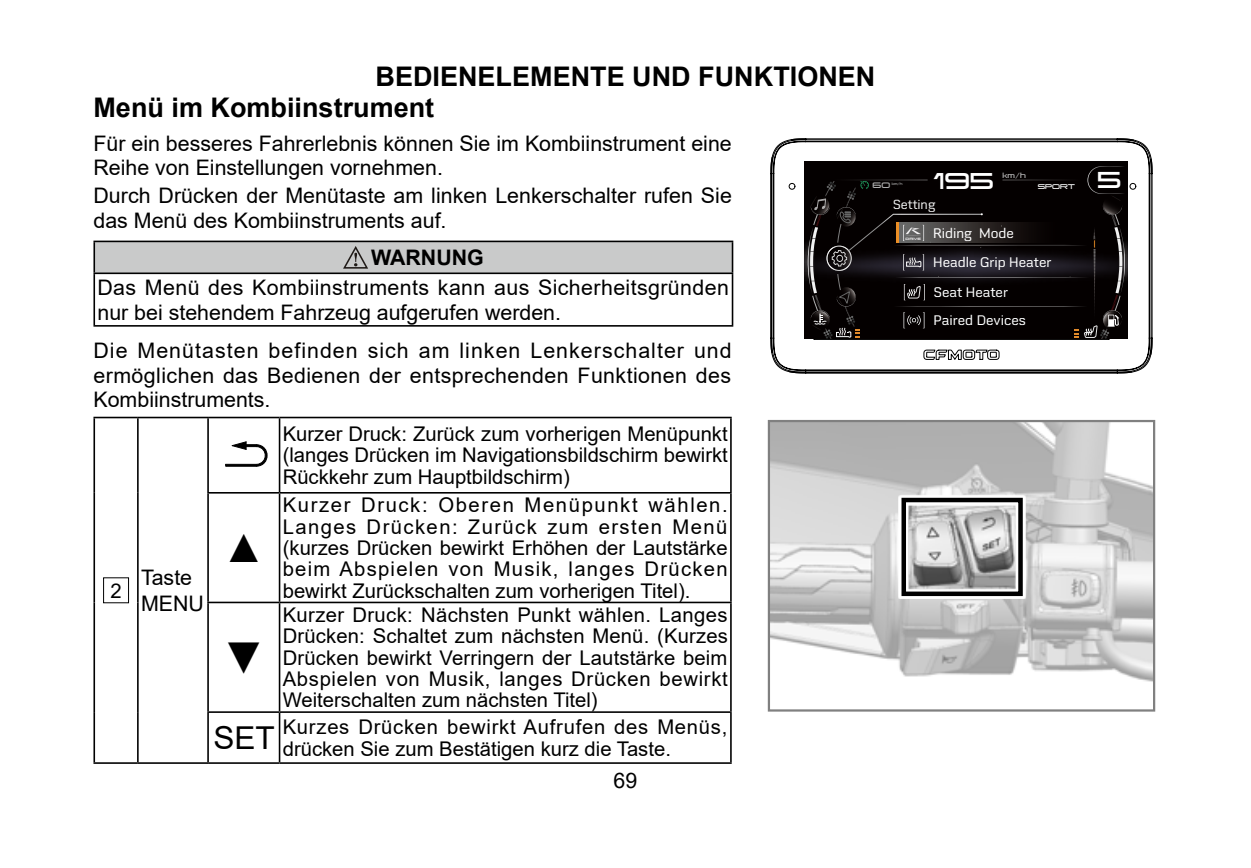
<style>
.page{position:relative;width:1251px;height:868px;background:#fff}
.page>*{position:absolute;margin:0;border:0;box-sizing:border-box;transform-origin:0 0}
.t1{font:45px "Arial";color:#000}
.t2{font:40.5px "Arial";color:#000}
.t3{font:31.5px "Arial";color:#000}
.t4{font:700 27px/30.8px "Arial";color:#000}
.t5{font:21.38px/24.8px "Arial";color:#000}
.t6{font:21.38px/24.8px "Arial";letter-spacing:.02em;color:#000}
.t7{font:700 21.38px "Arial";color:#000}
.t8{font:20.25px/21.4px "Arial";color:#000;text-align:justify}
.t9{font:20.25px/21.4px "Arial";letter-spacing:.035em;color:#000}
.t10{font:20.03px "Korataki W01";color:#fff}
.t11{font:14.62px/28.3px "CFMOT Ofont";color:#fff}
.t12{font:13.72px "CFMOT Ofont";color:#f1f1f1}
.t13{font:6.98px "Korataki W01";color:#b2b2b2}
.t14{font:6.52px "Korataki W01";color:#b2b2b2}
.t15{font:6.08px "Korataki W01";color:#fff}
.t16{font:3.15px "Controller Ext Five";color:#efeeef;scale:.94 1}
.t17{font:2.93px "Korataki W01";color:#b2b2b2}
</style>
<div class="page">
<div style="left:94px;top:241px;width:638px;height:32px;background:#c9caca"></div>
<hr style="left:93px;top:240px;width:640px;height:2px;background:#000">
<hr style="left:93px;top:242px;width:2px;height:30px;background:#000">
<hr style="left:731px;top:242px;width:2px;height:30px;background:#000">
<hr style="left:93px;top:272px;width:640px;height:2px;background:#000">
<hr style="left:93px;top:274px;width:2px;height:51px;background:#000">
<hr style="left:731px;top:274px;width:2px;height:51px;background:#000">
<hr style="left:93px;top:325px;width:640px;height:1px;background:#000">
<svg style="left:343px;top:246px;width:25px;height:23px"></svg>
<hr style="left:93px;top:416px;width:45px;height:2px;background:#000">
<hr style="left:93px;top:418px;width:2px;height:74px;background:#000">
<hr style="left:138px;top:416px;width:70px;height:2px;background:#000">
<hr style="left:137px;top:418px;width:2px;height:74px;background:#000">
<hr style="left:208px;top:416px;width:71px;height:2px;background:#000">
<hr style="left:207px;top:418px;width:2px;height:74px;background:#000">
<hr style="left:279px;top:416px;width:452px;height:2px;background:#000">
<hr style="left:279px;top:418px;width:1px;height:74px;background:#000">
<hr style="left:730px;top:418px;width:1px;height:74px;background:#000">
<hr style="left:93px;top:492px;width:2px;height:110px;background:#000">
<hr style="left:137px;top:492px;width:2px;height:110px;background:#000">
<hr style="left:207px;top:492px;width:72px;height:1px;background:#000">
<hr style="left:207px;top:493px;width:2px;height:108px;background:#000">
<hr style="left:279px;top:492px;width:452px;height:1px;background:#000">
<hr style="left:279px;top:493px;width:1px;height:108px;background:#000">
<hr style="left:730px;top:493px;width:1px;height:108px;background:#000">
<hr style="left:93px;top:602px;width:2px;height:110px;background:#000">
<hr style="left:137px;top:602px;width:2px;height:110px;background:#000">
<hr style="left:207px;top:601px;width:72px;height:2px;background:#000">
<hr style="left:207px;top:603px;width:2px;height:108px;background:#000">
<hr style="left:279px;top:601px;width:452px;height:2px;background:#000">
<hr style="left:279px;top:603px;width:1px;height:108px;background:#000">
<hr style="left:730px;top:603px;width:1px;height:108px;background:#000">
<hr style="left:93px;top:712px;width:2px;height:50px;background:#000">
<hr style="left:137px;top:712px;width:2px;height:50px;background:#000">
<hr style="left:207px;top:711px;width:72px;height:1px;background:#000">
<hr style="left:207px;top:712px;width:2px;height:50px;background:#000">
<hr style="left:279px;top:711px;width:452px;height:1px;background:#000">
<hr style="left:279px;top:712px;width:1px;height:50px;background:#000">
<hr style="left:730px;top:712px;width:1px;height:50px;background:#000">
<hr style="left:93px;top:762px;width:45px;height:1px;background:#000">
<hr style="left:138px;top:762px;width:70px;height:1px;background:#000">
<hr style="left:208px;top:762px;width:71px;height:1px;background:#000">
<hr style="left:279px;top:762px;width:452px;height:1px;background:#000">
<div style="left:103px;top:577px;width:26px;height:26px;border:1px solid #000"></div>
<svg style="left:225px;top:441px;width:43px;height:25px"></svg>
<svg style="left:767px;top:420px;width:389px;height:292px"></svg>
<svg style="left:898px;top:494px;width:127px;height:105px"></svg>
<div style="left:901px;top:497px;width:121px;height:99px;border:4px solid #000"></div>
<svg style="left:770px;top:138px;width:382px;height:235px"></svg>
<img style="left:803px;top:228px;width:4px;height:66px">
<div style="left:803px;top:161px;width:324px;height:20px;background:#040000"></div>
<svg style="left:807px;top:166px;width:328px;height:173px;background:#161213"></svg>
<h3 class="t4" style="left:93px;top:61px;width:783px;text-indent:282px">BEDIENELEMENTE UND FUNKTIONEN<br>Menü im Kombiinstrument</h3>
<p class="t5" style="left:93px;top:130px;width:639px">Für ein besseres Fahrerlebnis können Sie im Kombiinstrument eine<br>Reihe von Einstellungen vornehmen.</p>
<p class="t5" style="left:93px;top:183px;width:640px">Durch Drücken der Menütaste am linken Lenkerschalter rufen Sie das Menü des Kombiinstruments auf.</p>
<p class="t7" style="left:371px;top:242px;width:114px">WARNUNG</p>
<p class="t6" style="left:97px;top:275px;width:633px">Das Menü des Kombiinstruments kann aus Sicherheitsgründen nur bei stehendem Fahrzeug aufgerufen werden.</p>
<p class="t5" style="left:93px;top:338px;width:639px;text-align:justify">Die Menütasten befinden sich am linken Lenkerschalter und ermöglichen das Bedienen der entsprechenden Funktionen des Kombiinstruments.</p>
<p class="t14" style="left:1002px;top:171px;width:25px">km/h</p>
<p class="t10" style="left:933px;top:169px;width:62px">195</p>
<p class="t12" style="left:892px;top:196px;width:44px">Setting</p>
<p class="t11" style="left:932px;top:219px;width:120px">Riding Mode<br>Headle Grip Heater</p>
<p class="t11" style="left:933px;top:278px;width:94px">Seat Heater<br>Paired Devices</p>
<p class="t13" style="left:872px;top:181px;width:19px">60</p>
<p class="t17" style="left:891px;top:182px;width:12px">km/h</p>
<p class="t15" style="left:1037px;top:183px;width:39px">SPORT</p>
<p class="t16" style="left:905px;top:236px;width:18px">DRIVE</p>
<p class="t8" style="left:110px;top:579px;width:13px">2</p>
<p class="t5" style="left:141px;top:564px;width:64px;line-height:25.7px">Taste<br>MENU</p>
<h2 class="t2" style="left:224px;top:520px;width:42px">▲</h2>
<h1 class="t1" style="left:221px;top:626px;width:46px">▼</h1>
<p class="t8" style="left:283px;top:423px;width:446px">Kurzer Druck: Zurück zum vorherigen Menüpunkt (langes Drücken im Navigationsbildschirm bewirkt Rückkehr zum Hauptbildschirm)</p>
<p class="t8" style="left:283px;top:494px;width:446px">Kurzer Druck: Oberen Menüpunkt wählen.<br>Langes Drücken: Zurück zum ersten Menü (kurzes Drücken bewirkt Erhöhen der Lautstärke beim Abspielen von Musik, langes Drücken bewirkt Zurückschalten zum vorherigen Titel).</p>
<p class="t8" style="left:283px;top:603px;width:446px">Kurzer Druck: Nächsten Punkt wählen. Langes Drücken: Schaltet zum nächsten Menü. (Kurzes Drücken bewirkt Verringern der Lautstärke beim Abspielen von Musik, langes Drücken bewirkt Weiterschalten zum nächsten Titel)</p>
<h3 class="t3" style="left:213px;top:716px;width:63px">SET</h3>
<p class="t9" style="left:283px;top:716px;width:446px">Kurzes Drücken bewirkt Aufrufen des Menüs, drücken Sie zum Bestätigen kurz die Taste.</p>
<p class="t5" style="left:613px;top:767px;width:25px">69</p>
<p class="t10" style="left:1096px;top:168px;width:26px">5</p>
</div>
